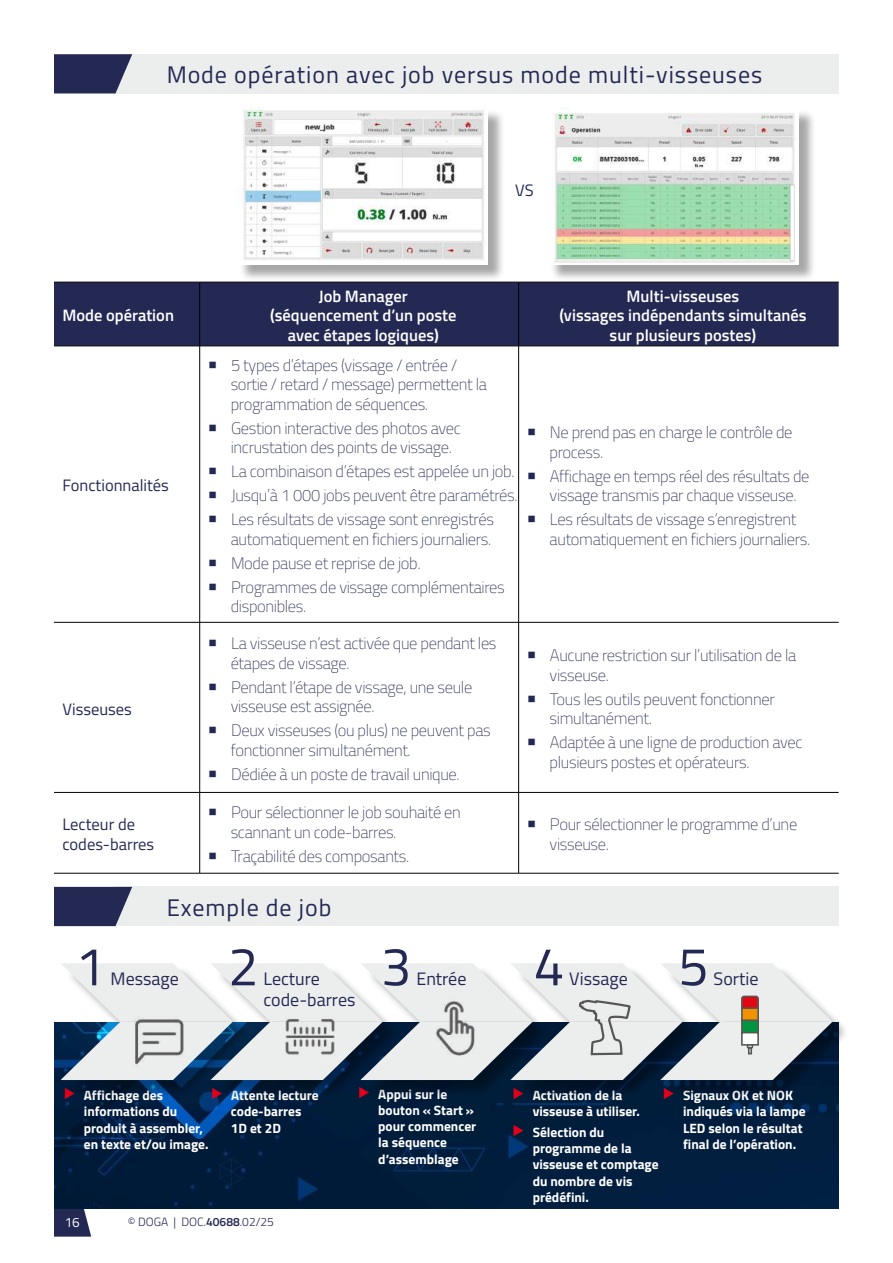
<style>
.page{position:relative;width:893px;height:1263px;background:#fff}
.page>*{position:absolute;margin:0;border:0;box-sizing:border-box;transform-origin:0 0}
.t1{font:54px "Titillium Web";color:#242954}
.t2{font:24px "Titillium Web";letter-spacing:.04em;color:#242954}
.t3{font:18px "Titillium Web";color:#242954}
.t4{font:100 16.5px/19.5px "Titillium Web";letter-spacing:-.02em;color:#242954}
.t5{font:600 16.5px/19.8px "Titillium Web";color:#fff;text-align:center}
.t6{font:16.5px/19.8px "Titillium Web";color:#242954}
.t7{font:700 13.5px/16.2px "Titillium Web";color:#fff}
.t8{font:13.5px "Titillium Web";color:#fff}
.t9{font:300 12px "Titillium Web";color:#242954}
.s1{font-weight:600}
</style>
<div class="page">
<svg style="left:54px;top:1209px;width:37px;height:27px"></svg>
<img style="left:54px;top:1022px;width:785px;height:187px">
<div style="left:115px;top:54px;width:724px;height:40px;background:#eceded"></div>
<svg style="left:54px;top:54px;width:78px;height:39px;background:#393e64"></svg>
<div style="left:239px;top:110px;width:266px;height:172px;background:#000;opacity:.35"></div>
<img style="left:239px;top:108px;width:249px;height:157px">
<div style="left:54px;top:283px;width:785px;height:63px;background:#242954"></div>
<svg style="left:54px;top:347px;width:785px;height:526px"></svg>
<hr style="left:54px;top:282px;width:146px;height:1px;background:#000">
<hr style="left:200px;top:282px;width:319px;height:1px;background:#000">
<hr style="left:519px;top:282px;width:320px;height:1px;background:#000">
<hr style="left:518px;top:282px;width:1px;height:64px;background:#000">
<hr style="left:518px;top:346px;width:1px;height:276px;background:#000">
<hr style="left:518px;top:622px;width:1px;height:170px;background:#000">
<hr style="left:518px;top:792px;width:1px;height:81px;background:#000">
<hr style="left:199px;top:282px;width:1px;height:64px;background:#000">
<hr style="left:54px;top:346px;width:146px;height:1px;background:#000">
<hr style="left:200px;top:346px;width:319px;height:1px;background:#000">
<hr style="left:199px;top:346px;width:1px;height:276px;background:#000">
<hr style="left:519px;top:346px;width:320px;height:1px;background:#000">
<hr style="left:54px;top:622px;width:146px;height:1px;background:#000">
<hr style="left:200px;top:622px;width:319px;height:1px;background:#000">
<hr style="left:199px;top:622px;width:1px;height:170px;background:#000">
<hr style="left:519px;top:622px;width:320px;height:1px;background:#000">
<hr style="left:54px;top:792px;width:146px;height:1px;background:#000">
<hr style="left:200px;top:792px;width:319px;height:1px;background:#000">
<hr style="left:199px;top:792px;width:1px;height:81px;background:#000">
<hr style="left:519px;top:792px;width:320px;height:1px;background:#000">
<hr style="left:54px;top:873px;width:146px;height:1px;background:#000">
<hr style="left:200px;top:873px;width:319px;height:1px;background:#000">
<hr style="left:519px;top:873px;width:320px;height:1px;background:#000">
<div style="left:115px;top:887px;width:724px;height:39px;background:#eceded"></div>
<svg style="left:54px;top:887px;width:78px;height:39px;background:#383d63"></svg>
<div style="left:64px;top:965px;width:786px;height:134px;background:#000;opacity:.35"></div>
<svg style="left:61px;top:963px;width:771px;height:117px;background:#c8ced3"></svg>
<img style="left:424px;top:997px;width:63px;height:63px">
<img style="left:128px;top:1010px;width:63px;height:63px">
<svg style="left:579px;top:1000px;width:52px;height:55px;background:#d1d2d2"></svg>
<svg style="left:747px;top:1046px;width:6px;height:8px"></svg>
<svg style="left:741px;top:995px;width:18px;height:12px"></svg>
<div style="left:742px;top:1008px;width:16px;height:12px;background:#f39200"></div>
<div style="left:741px;top:1007px;width:18px;height:14px;border:2px solid #575756"></div>
<div style="left:742px;top:1020px;width:16px;height:13px;background:#009641"></div>
<div style="left:741px;top:1020px;width:18px;height:13px;border:2px solid #575756"></div>
<div style="left:742px;top:1032px;width:16px;height:13px;background:#fff"></div>
<div style="left:741px;top:1032px;width:18px;height:14px;border:2px solid #575756"></div>
<img style="left:286px;top:1012px;width:48px;height:49px">
<div style="left:550px;top:110px;width:266px;height:172px;background:#000;opacity:.35"></div>
<img style="left:550px;top:108px;width:249px;height:157px">
<svg style="left:210px;top:361px;width:6px;height:7px"></svg>
<svg style="left:210px;top:424px;width:6px;height:7px"></svg>
<svg style="left:210px;top:468px;width:6px;height:6px"></svg>
<svg style="left:210px;top:492px;width:6px;height:6px"></svg>
<svg style="left:210px;top:516px;width:6px;height:6px"></svg>
<svg style="left:210px;top:559px;width:6px;height:7px"></svg>
<svg style="left:210px;top:583px;width:6px;height:7px"></svg>
<svg style="left:528px;top:429px;width:7px;height:6px"></svg>
<svg style="left:528px;top:472px;width:7px;height:7px"></svg>
<svg style="left:528px;top:516px;width:7px;height:6px"></svg>
<svg style="left:210px;top:640px;width:6px;height:7px"></svg>
<svg style="left:210px;top:684px;width:6px;height:6px"></svg>
<svg style="left:210px;top:727px;width:6px;height:7px"></svg>
<svg style="left:210px;top:771px;width:6px;height:6px"></svg>
<svg style="left:528px;top:652px;width:7px;height:7px"></svg>
<svg style="left:528px;top:696px;width:7px;height:6px"></svg>
<svg style="left:528px;top:739px;width:7px;height:7px"></svg>
<svg style="left:210px;top:809px;width:6px;height:6px"></svg>
<svg style="left:210px;top:852px;width:6px;height:7px"></svg>
<svg style="left:528px;top:821px;width:7px;height:6px"></svg>
<svg style="left:65px;top:1088px;width:30px;height:13px"></svg>
<svg style="left:212px;top:1088px;width:30px;height:13px"></svg>
<svg style="left:359px;top:1086px;width:31px;height:14px"></svg>
<svg style="left:514px;top:1087px;width:30px;height:14px"></svg>
<svg style="left:514px;top:1124px;width:30px;height:14px"></svg>
<svg style="left:664px;top:1088px;width:30px;height:13px"></svg>
<h2 class="t2" style="left:167px;top:57px;width:597px">Mode opération avec job versus mode multi-visseuses</h2>
<p class="t5" style="left:63px;top:305px;width:113px">Mode opération</p>
<p class="t6" style="left:63px;top:475px;width:108px">Fonctionnalités</p>
<p class="t6" style="left:63px;top:698px;width:71px">Visseuses</p>
<p class="t6" style="left:63px;top:814px;width:93px">Lecteur de codes-barres</p>
<p class="t6" style="left:515px;top:179px;width:20px">VS</p>
<p class="t5" style="left:270px;top:285px;width:188px">Job Manager (séquencement d’un poste avec étapes logiques)</p>
<p class="t5" style="left:559px;top:285px;width:249px">Multi-visseuses<br>(vissages indépendants simultanés sur plusieurs postes)</p>
<p class="t4" style="left:231px;top:354px;width:258px">5 types d’étapes (vissage / entrée / sortie / retard / message) permettent la programmation de séquences.</p>
<p class="t4" style="left:231px;top:417px;width:232px">Gestion interactive des photos avec incrustation des points de vissage.</p>
<p class="t4" style="left:231px;top:459px;width:288px;line-height:24px">La combinaison d’étapes est appelée un job.<br>Jusqu’à 1 000 jobs peuvent être paramétrés.<br>Les résultats de vissage sont enregistrés</p>
<p class="t4" style="left:231px;top:526px;width:276px;line-height:24px">automatiquement en fichiers journaliers.<br>Mode pause et reprise de job.<br>Programmes de vissage complémentaires</p>
<p class="t4" style="left:231px;top:596px;width:77px">disponibles.</p>
<p class="t4" style="left:231px;top:633px;width:267px">La visseuse n’est activée que pendant les étapes de vissage.</p>
<p class="t4" style="left:231px;top:676px;width:243px">Pendant l’étape de vissage, une seule visseuse est assignée.</p>
<p class="t4" style="left:231px;top:720px;width:262px">Deux visseuses (ou plus) ne peuvent pas fonctionner simultanément.</p>
<p class="t4" style="left:231px;top:763px;width:230px">Dédiée à un poste de travail unique.</p>
<p class="t4" style="left:231px;top:802px;width:232px">Pour sélectionner le job souhaité en scannant un code-barres.</p>
<p class="t4" style="left:231px;top:845px;width:180px">Traçabilité des composants.</p>
<p class="t4" style="left:550px;top:422px;width:244px">Ne prend pas en charge le contrôle de process.</p>
<p class="t4" style="left:550px;top:465px;width:261px">Affichage en temps réel des résultats de vissage transmis par chaque visseuse.</p>
<p class="t4" style="left:550px;top:509px;width:262px">Les résultats de vissage s’enregistrent automatiquement en fichiers journaliers.</p>
<p class="t4" style="left:550px;top:645px;width:248px">Aucune restriction sur l’utilisation de la visseuse.</p>
<p class="t4" style="left:550px;top:688px;width:227px">Tous les outils peuvent fonctionner simultanément.</p>
<p class="t4" style="left:550px;top:732px;width:254px">Adaptée à une ligne de production avec plusieurs postes et opérateurs.</p>
<p class="t4" style="left:550px;top:814px;width:249px">Pour sélectionner le programme d’une visseuse.</p>
<h1 class="t1" style="left:75px;top:927px;width:32px">1</h1>
<h2 class="t2" style="left:167px;top:890px;width:166px">Exemple de job</h2>
<p class="t3" style="left:111px;top:966px;width:70px">Message</p>
<h1 class="t1" style="left:228px;top:927px;width:32px">2</h1>
<p class="t3" style="left:263px;top:966px;width:58px">Lecture</p>
<p class="t3" style="left:263px;top:987px;width:93px">code-barres</p>
<h1 class="t1" style="left:381px;top:927px;width:32px">3</h1>
<h1 class="t1" style="left:534px;top:927px;width:32px">4</h1>
<h1 class="t1" style="left:678px;top:927px;width:32px">5</h1>
<p class="t3" style="left:416px;top:966px;width:52px">Entrée</p>
<p class="t3" style="left:569px;top:966px;width:60px">Vissage</p>
<p class="t3" style="left:714px;top:966px;width:46px">Sortie</p>
<p class="t7" style="left:84px;top:1087px;width:126px">Affichage des informations du produit à assembler, en texte et/ou image.</p>
<p class="t7" style="left:231px;top:1087px;width:89px">Attente lecture code-barres<br>1D et 2D</p>
<p class="t7" style="left:378px;top:1085px;width:100px">Appui sur le bouton « Start » pour commencer la séquence d’assemblage</p>
<p class="t7" style="left:533px;top:1086px;width:109px">Activation de la visseuse à utiliser.</p>
<p class="t7" style="left:533px;top:1123px;width:128px">Sélection du programme de la visseuse et comptage du nombre de vis prédéfini.</p>
<p class="t8" style="left:65px;top:1212px;width:17px">16</p>
<p class="t9" style="left:128px;top:1213px;width:148px">© DOGA | DOC.<span class="s1">40688</span>.02/25</p>
<p class="t7" style="left:683px;top:1087px;width:124px">Signaux OK et NOK indiqués via la lampe<br>LED selon le résultat final de l’opération.</p>
</div>
